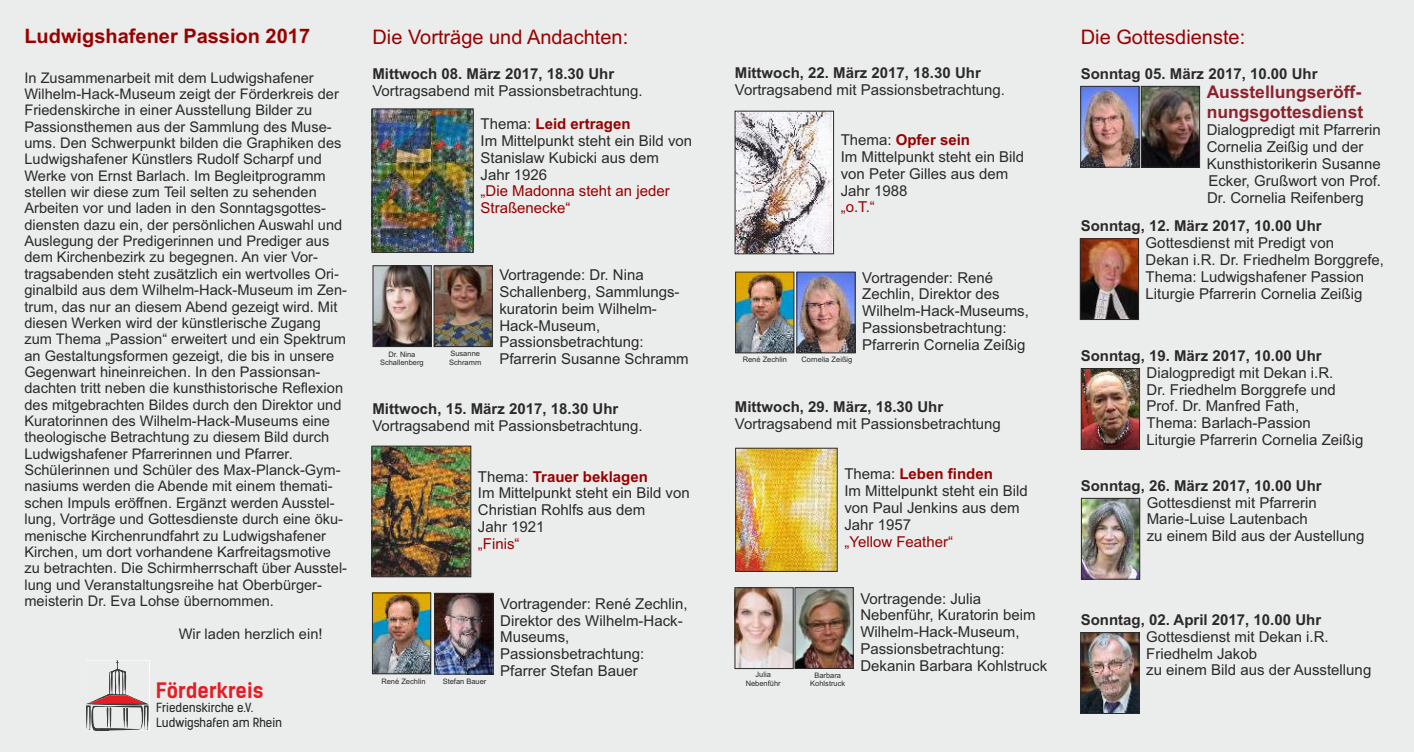
<style>
.page{position:relative;width:1414px;height:752px;background:#fff}
.page>*{position:absolute;margin:0;border:0;box-sizing:border-box;transform-origin:0 0}
.t1{font:700 20.25px "Kelson Sans";color:#e31e24}
.t2{font:20px "Arial";color:#9a0000}
.t3{font:700 20px "Arial";color:#9a0000}
.t4{font:700 17.5px/19.5px "Arial";color:#8d222d}
.t5{font:15px/16.8px "Arial";color:#2b2a29}
.t6{font:700 15px "Arial";color:#2b2a29}
.t7{font:15px/16.8px "Arial";color:#9a0000}
.t8{font:14.62px/16.4px "Arial";color:#2b2a29}
.t9{font:700 12px/14.4px "Kelson Sans";color:#2b2a29}
.t10{font:7.5px/8.4px "Arial";color:#2b2a29;text-align:center}
.s1{font-weight:700;color:#9a0000}
</style>
<div class="page">
<div style="left:0;top:0;width:1414px;height:751px;background:#ebecec"></div>
<svg style="left:86px;top:660px;width:63px;height:70px"></svg>
<img style="left:1082px;top:634px;width:55px;height:77px">
<div style="left:1080px;top:632px;width:59px;height:81px;border:1px solid #2b2a29"></div>
<img style="left:1082px;top:240px;width:55px;height:77px">
<div style="left:1080px;top:238px;width:59px;height:81px;border:1px solid #2b2a29"></div>
<img style="left:799px;top:274px;width:54px;height:77px">
<div style="left:797px;top:272px;width:58px;height:81px;border:1px solid #2b2a29"></div>
<img style="left:737px;top:274px;width:55px;height:77px">
<div style="left:735px;top:272px;width:59px;height:81px;border:1px solid #2b2a29"></div>
<img style="left:371px;top:109px;width:100px;height:143px">
<img style="left:737px;top:450px;width:98px;height:119px">
<img style="left:737px;top:113px;width:95px;height:139px">
<img style="left:374px;top:594px;width:55px;height:77px">
<div style="left:372px;top:592px;width:59px;height:81px;border:1px solid #2b2a29"></div>
<img style="left:437px;top:595px;width:54px;height:77px">
<div style="left:435px;top:593px;width:58px;height:81px;border:1px solid #2b2a29"></div>
<div style="left:372px;top:109px;width:101px;height:143px;border:1px solid #2b2a29"></div>
<div style="left:735px;top:111px;width:99px;height:143px;border:1px solid #2b2a29"></div>
<div style="left:735px;top:448px;width:102px;height:123px;border:1px solid #2b2a29"></div>
<img style="left:374px;top:447px;width:95px;height:127px">
<div style="left:372px;top:445px;width:99px;height:131px;border:1px solid #2b2a29"></div>
<img style="left:797px;top:589px;width:54px;height:77px">
<div style="left:795px;top:587px;width:58px;height:81px;border:1px solid #2b2a29"></div>
<img style="left:737px;top:589px;width:54px;height:77px">
<div style="left:735px;top:587px;width:58px;height:81px;border:1px solid #2b2a29"></div>
<img style="left:436px;top:267px;width:54px;height:77px">
<div style="left:434px;top:265px;width:58px;height:81px;border:1px solid #2b2a29"></div>
<img style="left:375px;top:267px;width:54px;height:77px">
<div style="left:373px;top:265px;width:58px;height:81px;border:1px solid #2b2a29"></div>
<img style="left:1083px;top:500px;width:55px;height:77px">
<div style="left:1081px;top:498px;width:59px;height:81px;border:1px solid #2b2a29"></div>
<img style="left:1082px;top:88px;width:55px;height:77px">
<div style="left:1080px;top:86px;width:59px;height:81px;border:1px solid #2b2a29"></div>
<img style="left:1143px;top:88px;width:55px;height:77px">
<div style="left:1141px;top:86px;width:59px;height:81px;border:1px solid #2b2a29"></div>
<img style="left:1083px;top:370px;width:55px;height:77px">
<div style="left:1081px;top:368px;width:59px;height:81px;border:1px solid #2b2a29"></div>
<h2 class="t3" style="left:24px;top:28px;width:287px">Ludwigshafener Passion 2017</h2>
<p class="t8" style="left:24px;top:70px;width:324px">In Zusammenarbeit mit dem Ludwigshafener Wilhelm-Hack-Museum zeigt der Förderkreis der Friedenskirche in einer Ausstellung Bilder zu Passionsthemen aus der Sammlung des Muse&shy;ums. Den Schwerpunkt bilden die Graphiken des Ludwigshafener Künstlers Rudolf Scharpf und Werke von Ernst Barlach. Im Begleitprogramm stellen wir diese zum Teil selten zu sehenden Arbeiten vor und laden in den Sonntagsgottes&shy;diensten dazu ein, der persönlichen Auswahl und Auslegung der Predigerinnen und Prediger aus dem Kirchenbezirk zu begegnen. An vier Vor&shy;tragsabenden steht zusätzlich ein wertvolles Ori&shy;ginalbild aus dem Wilhelm-Hack-Museum im Zen&shy;trum, das nur an diesem Abend gezeigt wird. Mit diesen Werken wird der künstlerische Zugang zum Thema „Passion“ erweitert und ein Spektrum an Gestaltungsformen gezeigt, die bis in unsere Gegenwart hineinreichen. In den Passionsan&shy;dachten tritt neben die kunsthistorische Reflexion des mitgebrachten Bildes durch den Direktor und Kuratorinnen des Wilhelm-Hack-Museums eine theologische Betrachtung zu diesem Bild durch Ludwigshafener Pfarrerinnen und Pfarrer.<br>Schülerinnen und Schüler des Max-Planck-Gym&shy;nasiums werden die Abende mit einem themati&shy;schen Impuls eröffnen. Ergänzt werden Ausstel&shy;lung, Vorträge und Gottesdienste durch eine öku&shy;menische Kirchenrundfahrt zu Ludwigshafener Kirchen, um dort vorhandene Karfreitagsmotive zu betrachten. Die Schirmherrschaft über Ausstel&shy;lung und Veranstaltungsreihe hat Oberbürger&shy;meisterin Dr. Eva Lohse übernommen.</p>
<p class="t8" style="left:179px;top:626px;width:145px">Wir laden herzlich ein!</p>
<h1 class="t1" style="left:156px;top:682px;width:109px">Förderkreis</h1>
<p class="t9" style="left:156px;top:701px;width:128px">Friedenskirche e.V.<br>Ludwigshafen am Rhein</p>
<h2 class="t2" style="left:372px;top:30px;width:257px">Die Vorträge und Andachten:</h2>
<p class="t6" style="left:372px;top:68px;width:243px">Mittwoch 08. März 2017, 18.30 Uhr</p>
<p class="t5" style="left:372px;top:83px;width:272px">Vortragsabend mit Passionsbetrachtung.</p>
<p class="t5" style="left:480px;top:117px;width:213px">Thema: <span class="s1">Leid ertragen<br></span>Im Mittelpunkt steht ein Bild von<br>Stanislaw Kubicki aus dem<br>Jahr 1926</p>
<p class="t7" style="left:480px;top:184px;width:191px">„Die Madonna steht an jeder<br>Straßenecke“</p>
<p class="t5" style="left:499px;top:268px;width:191px">Vortragende: Dr. Nina<br>Schallenberg, Sammlungs&shy;kuratorin beim Wilhelm-<br>Hack-Museum,<br>Passionsbetrachtung:<br>Pfarrerin Susanne Schramm</p>
<p class="t6" style="left:372px;top:403px;width:247px">Mittwoch, 15. März 2017, 18.30 Uhr</p>
<p class="t5" style="left:372px;top:418px;width:272px">Vortragsabend mit Passionsbetrachtung.</p>
<p class="t5" style="left:478px;top:469px;width:213px">Thema: <span class="s1">Trauer beklagen<br></span>Im Mittelpunkt steht ein Bild von<br>Christian Rohlfs aus dem<br>Jahr 1921</p>
<p class="t7" style="left:478px;top:536px;width:43px">„Finis“</p>
<p class="t10" style="left:380px;top:350px;width:45px">Dr. Nina<br>Schallenberg</p>
<p class="t10" style="left:449px;top:350px;width:34px;text-align:left">Susanne<br>Schramm</p>
<p class="t10" style="left:381px;top:677px;width:46px">René Zechlin</p>
<p class="t10" style="left:443px;top:678px;width:45px">Stefan Bauer</p>
<p class="t5" style="left:500px;top:596px;width:189px">Vortragender: René Zechlin,<br>Direktor des Wilhelm-Hack-<br>Museums,<br>Passionsbetrachtung:<br>Pfarrer Stefan Bauer</p>
<p class="t6" style="left:735px;top:67px;width:247px">Mittwoch, 22. März 2017, 18.30 Uhr</p>
<p class="t5" style="left:735px;top:83px;width:272px">Vortragsabend mit Passionsbetrachtung.</p>
<p class="t5" style="left:841px;top:133px;width:185px">Thema: <span class="s1">Opfer sein<br></span>Im Mittelpunkt steht ein Bild von Peter Gilles aus dem<br>Jahr 1988</p>
<p class="t7" style="left:841px;top:200px;width:36px">„o.T.“</p>
<p class="t10" style="left:743px;top:355px;width:46px">René Zechlin</p>
<p class="t10" style="left:801px;top:355px;width:52px">Cornelia Zeißig</p>
<p class="t5" style="left:862px;top:270px;width:168px">Vortragender: René<br>Zechlin, Direktor des<br>Wilhelm-Hack-Museums,<br>Passionsbetrachtung:<br>Pfarrerin Cornelia Zeißig</p>
<p class="t6" style="left:735px;top:401px;width:210px">Mittwoch, 29. März, 18.30 Uhr</p>
<p class="t5" style="left:735px;top:416px;width:267px">Vortragsabend mit Passionsbetrachtung</p>
<p class="t5" style="left:844px;top:467px;width:185px">Thema: <span class="s1">Leben finden<br></span>Im Mittelpunkt steht ein Bild von Paul Jenkins aus dem<br>Jahr 1957</p>
<p class="t7" style="left:844px;top:534px;width:110px">„Yellow Feather“</p>
<p class="t10" style="left:746px;top:671px;width:37px">Julia<br>Nebenführ</p>
<p class="t10" style="left:810px;top:671px;width:37px">Barbara<br>Kohlstruck</p>
<p class="t5" style="left:860px;top:591px;width:188px">Vortragende: Julia<br>Nebenführ, Kuratorin beim<br>Wilhelm-Hack-Museum,<br>Passionsbetrachtung:<br>Dekanin Barbara Kohlstruck</p>
<h2 class="t2" style="left:1081px;top:30px;width:166px">Die Gottesdienste:</h2>
<p class="t6" style="left:1081px;top:68px;width:238px">Sonntag 05. März 2017, 10.00 Uhr</p>
<p class="t4" style="left:1207px;top:84px;width:158px">Ausstellungseröff&shy;nungsgottesdienst</p>
<p class="t5" style="left:1207px;top:123px;width:176px">Dialogpredigt mit Pfarrerin<br>Cornelia Zeißig und der<br>Kunsthistorikerin Susanne<br>Ecker, Grußwort von Prof.</p>
<p class="t6" style="left:1081px;top:220px;width:242px">Sonntag, 12. März 2017, 10.00 Uhr</p>
<p class="t5" style="left:1145px;top:236px;width:240px">Gottesdienst mit Predigt von<br>Dekan i.R. Dr. Friedhelm Borggrefe, Thema: Ludwigshafener Passion Liturgie Pfarrerin Cornelia Zeißig</p>
<p class="t5" style="left:1207px;top:190px;width:158px">Dr. Cornelia Reifenberg</p>
<p class="t6" style="left:1081px;top:350px;width:242px">Sonntag, 19. März 2017, 10.00 Uhr</p>
<p class="t5" style="left:1146px;top:365px;width:218px">Dialogpredigt mit Dekan i.R.<br>Dr. Friedhelm Borggrefe und<br>Prof. Dr. Manfred Fath,<br>Thema: Barlach-Passion<br>Liturgie Pfarrerin Cornelia Zeißig</p>
<p class="t6" style="left:1081px;top:479px;width:242px">Sonntag, 26. März 2017, 10.00 Uhr</p>
<p class="t5" style="left:1147px;top:495px;width:219px">Gottesdienst mit Pfarrerin<br>Marie-Luise Lautenbach<br>zu einem Bild aus der Austellung</p>
<p class="t6" style="left:1081px;top:613px;width:242px">Sonntag, 02. April 2017, 10.00 Uhr</p>
<p class="t5" style="left:1146px;top:629px;width:227px">Gottesdienst mit Dekan i.R.<br>Friedhelm Jakob<br>zu einem Bild aus der Ausstellung</p>
</div>
